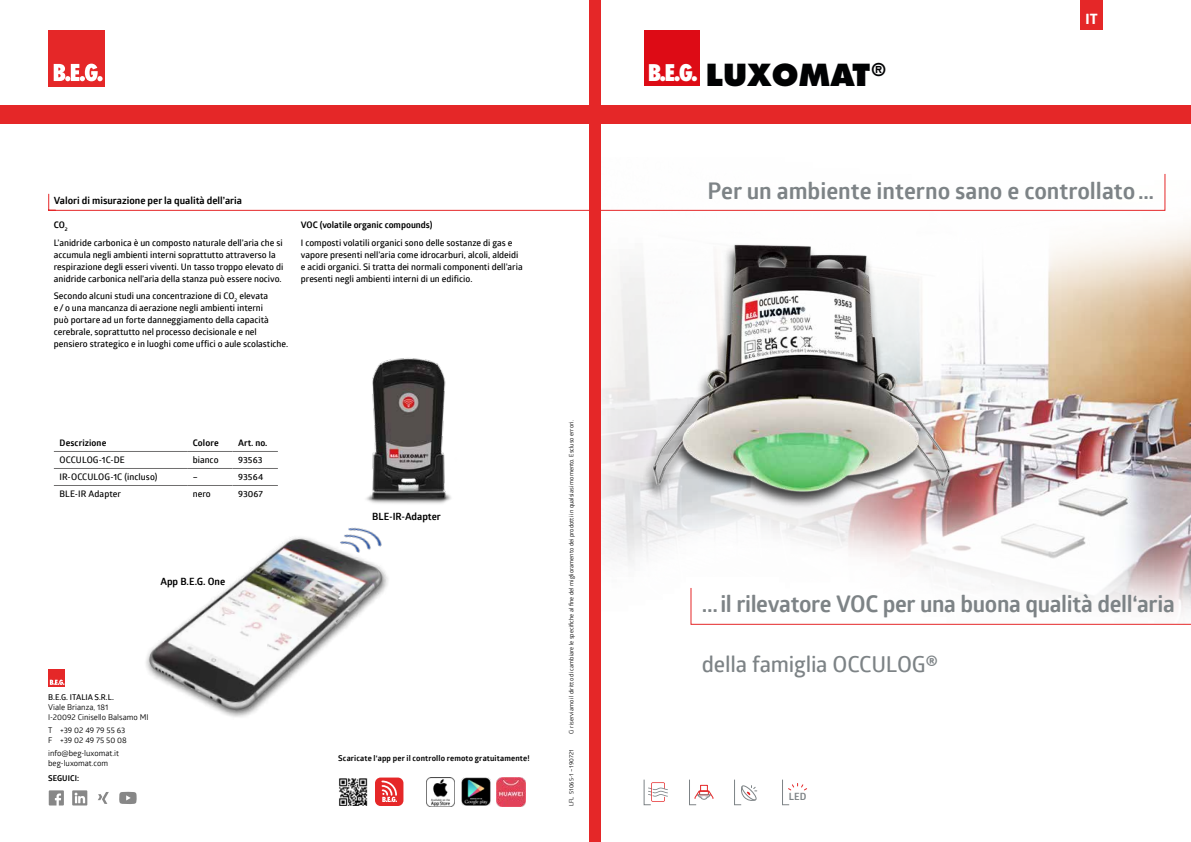
<style>
.page{position:relative;width:1191px;height:842px;background:#fff}
.page>*{position:absolute;margin:0;border:0;box-sizing:border-box;transform-origin:0 0}
.t1{font:800 29.6px "Futura";color:#010203}
.t2{font:700 23px "Glober";letter-spacing:-.01em;color:#7d8386}
.t3{font:600 22px "Glober";letter-spacing:-.01em;color:#7d8386}
.t4{font:700 14px "Globerx";color:#fff}
.t5{font:700 10px "Glober";color:#000}
.t6{font:700 10px "Glober";color:#7d8386}
.t7{font:600 9px/12px "Glober";color:#000}
.t8{font:700 9px "Glober";color:#000}
.t9{font:8px/10px "Glober";color:#000}
.t10{font:700 8px "Glober";letter-spacing:.015em;color:#000}
.t11{font:600 8px "Glober";color:#000}
.t12{font:6px "Glober";color:#000}
.s1{font-weight:700}
.s2{font-weight:700;font-size:24px}
</style>
<div class="page">
<img style="left:601px;top:123px;width:590px;height:464px">
<div style="left:590px;top:0;width:11px;height:842px;background:#e52728"></div>
<div style="left:581px;top:105px;width:610px;height:18px;background:#e52728"></div>
<div style="left:1080px;top:0;width:22px;height:30px;background:#e52728"></div>
<div style="left:0;top:105px;width:595px;height:18px;background:#e52728"></div>
<div style="left:48px;top:30px;width:57px;height:56px;background:#e52728"></div>
<svg style="left:54px;top:64px;width:49px;height:17px"></svg>
<img style="left:633px;top:222px;width:340px;height:295px">
<svg style="left:643px;top:779px;width:25px;height:26px"></svg>
<div style="left:643px;top:30px;width:56px;height:56px;background:#dd0b15"></div>
<svg style="left:689px;top:779px;width:24px;height:26px"></svg>
<svg style="left:734px;top:779px;width:23px;height:26px"></svg>
<svg style="left:782px;top:779px;width:25px;height:26px"></svg>
<svg style="left:375px;top:777px;width:28px;height:29px"></svg>
<img style="left:426px;top:777px;width:29px;height:29px">
<img style="left:462px;top:777px;width:28px;height:29px">
<img style="left:497px;top:777px;width:29px;height:29px">
<img style="left:339px;top:778px;width:28px;height:28px">
<svg style="left:49px;top:790px;width:15px;height:15px"></svg>
<svg style="left:72px;top:790px;width:15px;height:15px"></svg>
<svg style="left:98px;top:792px;width:11px;height:12px"></svg>
<svg style="left:119px;top:791px;width:18px;height:13px"></svg>
<hr style="left:54px;top:451px;width:133px;height:1px;background:#706f6f">
<hr style="left:187px;top:451px;width:45px;height:1px;background:#706f6f">
<hr style="left:232px;top:451px;width:46px;height:1px;background:#706f6f">
<hr style="left:54px;top:468px;width:133px;height:1px;background:#706f6f">
<hr style="left:54px;top:485px;width:133px;height:1px;background:#706f6f">
<svg style="left:690px;top:587px;width:501px;height:38px"></svg>
<svg style="left:48px;top:173px;width:1118px;height:38px"></svg>
<img style="left:372px;top:358px;width:79px;height:146px">
<img style="left:146px;top:459px;width:260px;height:258px">
<svg style="left:316px;top:498px;width:90px;height:85px"></svg>
<img style="left:327px;top:515px;width:64px;height:55px">
<div style="left:48px;top:669px;width:16px;height:17px;background:#e52728"></div>
<svg style="left:50px;top:680px;width:14px;height:5px"></svg>
<p class="t5" style="left:54px;top:194px;width:189px">Valori di misurazione per la qualità dell’aria</p>
<p class="t7" style="left:54px;top:216px;width:230px;line-height:17.7px"><span class="s1">CO</span><sub>2<br></sub>L’anidride carbonica è un composto naturale dell’aria che si</p>
<p class="t7" style="left:54px;top:248px;width:231px">accumula negli ambienti interni soprattutto attraverso la respirazione degli esseri viventi. Un tasso troppo elevato di anidride carbonica nell’aria della stanza può essere nocivo.</p>
<p class="t7" style="left:54px;top:290px;width:236px">Secondo alcuni studi una concentrazione di CO<sub>2</sub> elevata<br>e/o una mancanza di aerazione negli ambienti interni<br>può portare ad un forte danneggiamento della capacità cerebrale, soprattutto nel processo decisionale e nel pensiero strategico e in luoghi come uffici o aule scolastiche.</p>
<p class="t8" style="left:301px;top:218px;width:133px">VOC (volatile organic compounds)</p>
<p class="t7" style="left:301px;top:236px;width:223px">I composti volatili organici sono delle sostanze di gas e vapore presenti nell’aria come idrocarburi, alcoli, aldeidi e acidi organici. Si tratta dei normali componenti dell’aria presenti negli ambienti interni di un edificio.</p>
<p class="t8" style="left:60px;top:437px;width:48px">Descrizione</p>
<p class="t8" style="left:193px;top:437px;width:27px">Colore</p>
<p class="t8" style="left:238px;top:437px;width:31px">Art. no.</p>
<p class="t7" style="left:60px;top:454px;width:67px">OCCULOG-1C-DE</p>
<p class="t7" style="left:193px;top:454px;width:27px">bianco</p>
<p class="t7" style="left:238px;top:454px;width:26px">93563</p>
<p class="t7" style="left:60px;top:471px;width:99px">IR-OCCULOG-1C (incluso)</p>
<p class="t7" style="left:193px;top:471px;width:7px">–</p>
<p class="t7" style="left:238px;top:471px;width:27px">93564</p>
<p class="t7" style="left:60px;top:488px;width:63px">BLE-IR Adapter</p>
<p class="t7" style="left:193px;top:488px;width:20px">nero</p>
<p class="t7" style="left:238px;top:488px;width:26px">93067</p>
<p class="t5" style="left:160px;top:574px;width:66px">App B.E.G. One</p>
<p class="t5" style="left:372px;top:509px;width:70px">BLE-IR-Adapter</p>
<p class="t11" style="left:48px;top:691px;width:67px">B.E.G. ITALIA S.R.L.</p>
<p class="t9" style="left:48px;top:701px;width:102px">Viale Brianza, 181<br>I-20092 Cinisello Balsamo MI</p>
<p class="t9" style="left:48px;top:724px;width:80px">T +39 02 49 79 55 63<br>F +39 02 49 75 50 08</p>
<p class="t9" style="left:48px;top:747px;width:72px">info@beg-luxomat.it beg-luxomat.com</p>
<p class="t10" style="left:48px;top:773px;width:32px">SEGUICI:</p>
<p class="t10" style="left:338px;top:753px;width:193px">Scaricate l‘app per il controllo remoto gratuitamente!</p>
<p class="t12" style="left:567px;top:734px;width:315px;rotate:-90deg">Ci riserviamo il diritto di cambiare le specifiche al fine del miglioramento dei prodotti in qualsiasi momento. Escluso errori.</p>
<p class="t12" style="left:567px;top:806px;width:58px;rotate:-90deg">LFL 51065-1 – 190721</p>
<h1 class="t1" style="left:647px;top:57px;width:239px"><sup>B.E.G.</sup> LUXOMAT<sup>®</sup></h1>
<h3 class="t4" style="left:1085px;top:9px;width:14px">IT</h3>
<h2 class="t2" style="left:707px;top:175px;width:448px">Per un ambiente interno sano e controllato…</h2>
<h2 class="t2" style="left:702px;top:588px;width:474px">...il rilevatore VOC per una buona qualità dell‘aria</h2>
<h3 class="t3" style="left:702px;top:649px;width:238px">della famiglia OCCULOG<span class="s2">®</span></h3>
<p class="t6" style="left:789px;top:789px;width:19px">LED</p>
</div>
